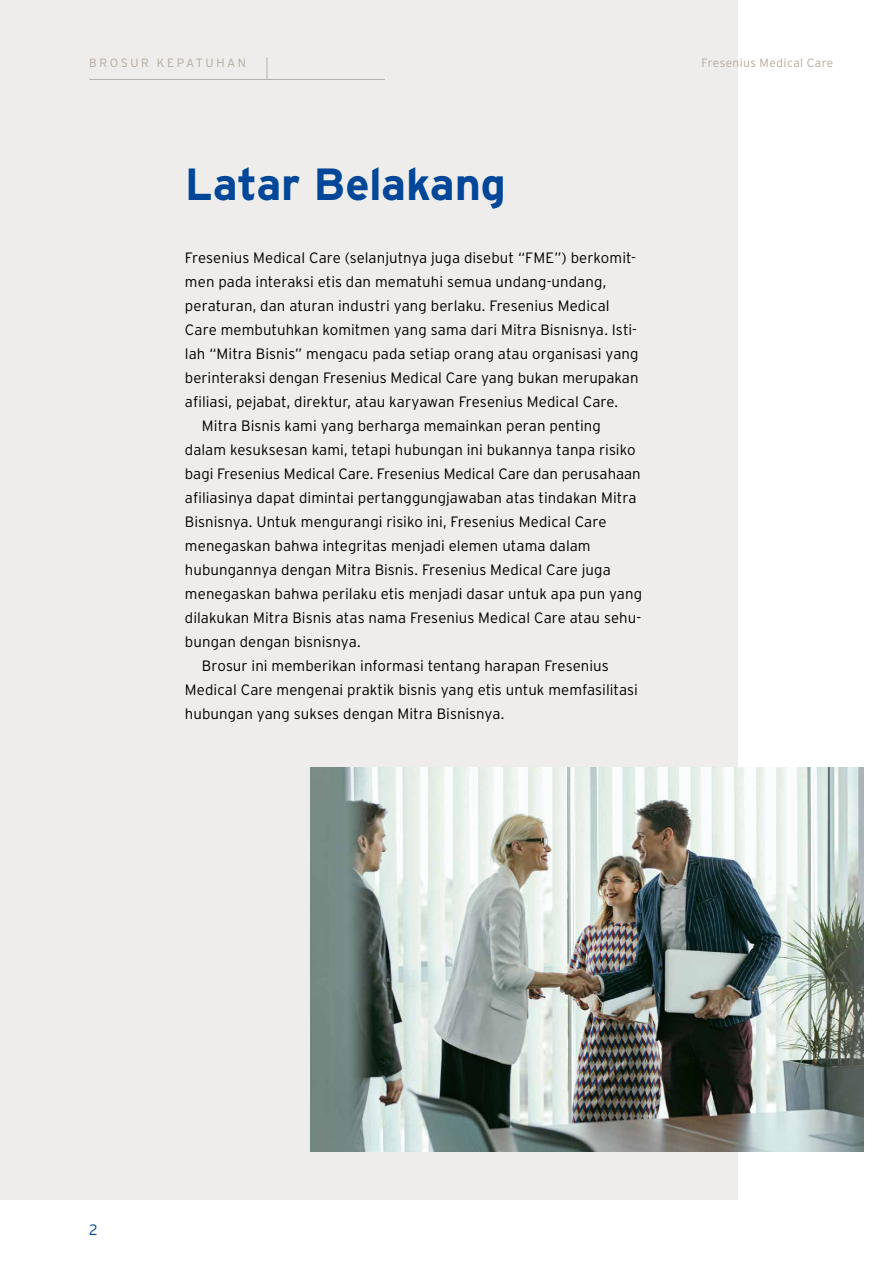
<style>
.page{position:relative;width:893px;height:1263px;background:#fff}
.page>*{position:absolute;margin:0;border:0;box-sizing:border-box;transform-origin:0 0}
.t1{font:700 45px "Interstate";letter-spacing:-.005em;color:#004799}
.t2{font:300 15px "Interstate";letter-spacing:.005em;color:#000}
.t3{font:300 15px "Interstate";color:#004799}
.t4{font:300 12px "Interstate";letter-spacing:.04em;color:#b4aaa1}
.t5{font:300 12px "Interstate";letter-spacing:.21em;color:#b4aaa1}
</style>
<div class="page">
<div style="left:0;top:0;width:738px;height:1199px;background:#efedeb"></div>
<img style="left:310px;top:767px;width:553px;height:384px">
<hr style="left:89px;top:79px;width:296px;height:1px;background:#b1b2b3">
<svg style="left:267px;top:57px;width:1px;height:22px"></svg>
<p class="t5" style="left:89px;top:55px;width:158px">BROSUR KEPATUHAN</p>
<p class="t4" style="left:702px;top:55px;width:133px">Fresenius Medical Care</p>
<h1 class="t1" style="left:185px;top:152px;width:323px">Latar Belakang</h1>
<p class="t2" style="left:185px;top:249px;width:452px">Fresenius Medical Care (selanjutnya juga disebut “FME”) berkomit-</p>
<p class="t2" style="left:185px;top:273px;width:423px">men pada interaksi etis dan mematuhi semua undang-undang,</p>
<p class="t2" style="left:185px;top:297px;width:426px">peraturan, dan aturan industri yang berlaku. Fresenius Medical</p>
<p class="t2" style="left:185px;top:321px;width:454px">Care membutuhkan komitmen yang sama dari Mitra Bisnisnya. Isti-</p>
<p class="t2" style="left:185px;top:345px;width:455px">lah “Mitra Bisnis” mengacu pada setiap orang atau organisasi yang</p>
<p class="t2" style="left:185px;top:369px;width:455px">berinteraksi dengan Fresenius Medical Care yang bukan merupakan</p>
<p class="t2" style="left:185px;top:393px;width:435px">afiliasi, pejabat, direktur, atau karyawan Fresenius Medical Care.</p>
<p class="t2" style="left:202px;top:417px;width:400px">Mitra Bisnis kami yang berharga memainkan peran penting</p>
<p class="t2" style="left:185px;top:441px;width:452px">dalam kesuksesan kami, tetapi hubungan ini bukannya tanpa risiko</p>
<p class="t2" style="left:185px;top:465px;width:457px">bagi Fresenius Medical Care. Fresenius Medical Care dan perusahaan</p>
<p class="t2" style="left:185px;top:489px;width:453px">afiliasinya dapat dimintai pertanggungjawaban atas tindakan Mitra</p>
<p class="t2" style="left:185px;top:513px;width:423px">Bisnisnya. Untuk mengurangi risiko ini, Fresenius Medical Care</p>
<p class="t2" style="left:185px;top:537px;width:407px">menegaskan bahwa integritas menjadi elemen utama dalam</p>
<p class="t2" style="left:185px;top:561px;width:427px">hubungannya dengan Mitra Bisnis. Fresenius Medical Care juga</p>
<p class="t2" style="left:185px;top:585px;width:459px">menegaskan bahwa perilaku etis menjadi dasar untuk apa pun yang</p>
<p class="t2" style="left:185px;top:609px;width:458px">dilakukan Mitra Bisnis atas nama Fresenius Medical Care atau sehu-</p>
<p class="t2" style="left:185px;top:633px;width:177px">bungan dengan bisnisnya.</p>
<p class="t2" style="left:202px;top:657px;width:408px">Brosur ini memberikan informasi tentang harapan Fresenius</p>
<p class="t2" style="left:185px;top:681px;width:454px">Medical Care mengenai praktik bisnis yang etis untuk memfasilitasi</p>
<p class="t2" style="left:185px;top:705px;width:321px">hubungan yang sukses dengan Mitra Bisnisnya.</p>
<p class="t3" style="left:89px;top:1221px;width:10px">2</p>
</div>
